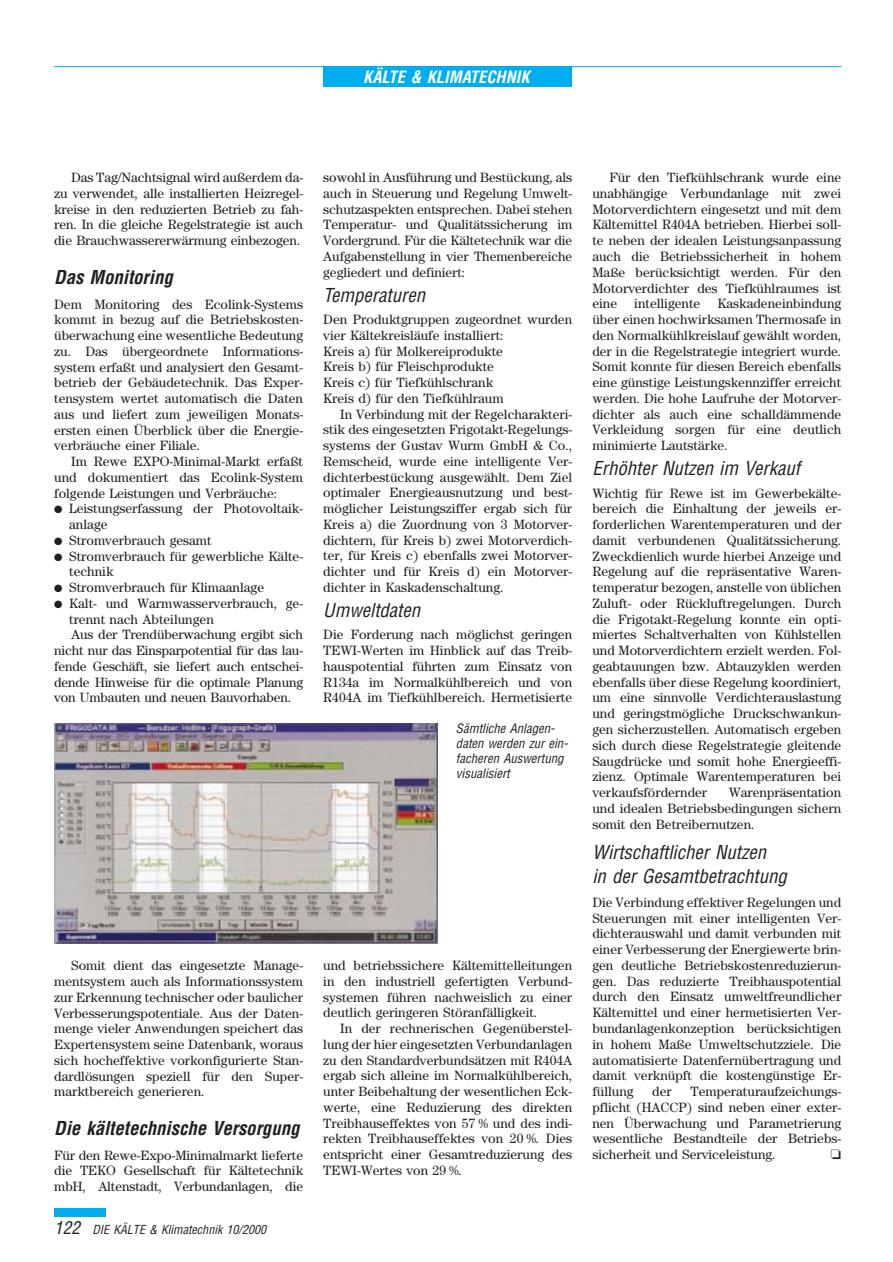
<style>
.page{position:relative;width:893px;height:1262px;background:#fff}
.page>*{position:absolute;margin:0;border:0;box-sizing:border-box;transform-origin:0 0}
.t1{font:italic condensed 18.75px/23.2px "Helvetica";color:#231f20}
.t2{font:italic 700 condensed 18.75px "Helvetica";color:#231f20}
.t3{font:italic 700 condensed 16.5px "Helvetica";color:#fff}
.t4{font:13.5px/15.8px "Century";color:#231f20;text-align:justify}
.t5{font:italic condensed 12.75px/15px "Helvetica";color:#231f20}
.t6{font:italic condensed 12.15px "Helvetica";color:#231f20}
.s1{font-size:17.25px}
</style>
<div class="page">
<div style="left:54px;top:1208px;width:51px;height:8px;background:#00aeef"></div>
<div style="left:323px;top:67px;width:249px;height:20px;background:#00aeef"></div>
<hr style="left:54px;top:66px;width:787px;height:1px;background:#00aeef">
<img style="left:54px;top:723px;width:383px;height:220px">
<p class="t3" style="left:363px;top:71px;width:168px">KÄLTE &amp; KLIMATECHNIK</p>
<p class="t4" style="left:54px;top:171px;width:250px;text-indent:17px">Das Tag/Nachtsignal wird außerdem da&shy;zu verwendet, alle installierten Heizregel&shy;kreise in den reduzierten Betrieb zu fah&shy;ren. In die gleiche Regelstrategie ist auch die Brauchwassererwärmung einbezogen.</p>
<h1 class="t2" style="left:54px;top:270px;width:124px">Das Monitoring</h1>
<p class="t4" style="left:54px;top:297px;width:250px">Dem Monitoring des Ecolink-Systems kommt in bezug auf die Betriebskosten&shy;überwachung eine wesentliche Bedeutung zu. Das übergeordnete Informations&shy;system erfaßt und analysiert den Gesamt&shy;betrieb der Gebäudetechnik. Das Exper&shy;tensystem wertet automatisch die Daten aus und liefert zum jeweiligen Monats&shy;ersten einen Überblick über die Energie&shy;verbräuche einer Filiale.</p>
<p class="t4" style="left:54px;top:455px;width:250px;text-indent:17px">Im Rewe EXPO-Minimal-Markt erfaßt und dokumentiert das Ecolink-System folgende Leistungen und Verbräuche:</p>
<p class="t4" style="left:69px;top:502px;width:235px;text-indent:-15px">● Leistungserfassung der Photovoltaik&shy;anlage</p>
<p class="t4" style="left:54px;top:533px;width:159px">● Stromverbrauch gesamt</p>
<p class="t4" style="left:69px;top:549px;width:235px;text-indent:-15px">● Stromverbrauch für gewerbliche Kälte&shy;technik</p>
<p class="t4" style="left:54px;top:581px;width:211px">● Stromverbrauch für Klimaanlage</p>
<p class="t4" style="left:54px;top:596px;width:250px">● Kalt- und Warmwasserverbrauch, ge-</p>
<p class="t4" style="left:69px;top:612px;width:146px">trennt nach Abteilungen</p>
<p class="t4" style="left:71px;top:628px;width:233px">Aus der Trendüberwachung ergibt sich</p>
<p class="t4" style="left:54px;top:644px;width:250px">nicht nur das Einsparpotential für das lau-</p>
<p class="t4" style="left:54px;top:659px;width:250px">fende Geschäft, sie liefert auch entschei-</p>
<p class="t4" style="left:54px;top:675px;width:250px">dende Hinweise für die optimale Planung</p>
<p class="t4" style="left:54px;top:691px;width:238px">von Umbauten und neuen Bauvorhaben.</p>
<p class="t4" style="left:54px;top:959px;width:250px;text-indent:17px">Somit dient das eingesetzte Manage&shy;mentsystem auch als Informationssystem zur Erkennung technischer oder baulicher Verbesserungspotentiale. Aus der Daten&shy;menge vieler Anwendungen speichert das Expertensystem seine Datenbank, woraus sich hocheffektive vorkonfigurierte Stan&shy;dardlösungen speziell für den Super&shy;marktbereich generieren.</p>
<h1 class="t2" style="left:54px;top:1121px;width:250px">Die kältetechnische Versorgung</h1>
<p class="t4" style="left:54px;top:1148px;width:250px">Für den Rewe-Expo-Minimalmarkt lieferte die TEKO Gesellschaft für Kältetechnik mbH, Altenstadt, Verbundanlagen, die</p>
<p class="t6" style="left:54px;top:1224px;width:216px"><span class="s1">122</span> DIE KÄLTE &amp; Klimatechnik 10/2000</p>
<p class="t4" style="left:323px;top:171px;width:250px">sowohl in Ausführung und Bestückung, als auch in Steuerung und Regelung Umwelt&shy;schutzaspekten entsprechen. Dabei stehen Temperatur- und Qualitätssicherung im Vordergrund. Für die Kältetechnik war die Aufgabenstellung in vier Themenbereiche gegliedert und definiert:</p>
<h1 class="t1" style="left:323px;top:285px;width:107px">Temperaturen</h1>
<p class="t4" style="left:323px;top:313px;width:250px;text-align:left">Den Produktgruppen zugeordnet wurden vier Kältekreisläufe installiert:<br>Kreis a) für Molkereiprodukte<br>Kreis b) für Fleischprodukte<br>Kreis c) für Tiefkühlschrank<br>Kreis d) für den Tiefkühlraum</p>
<p class="t4" style="left:323px;top:407px;width:250px;text-indent:17px">In Verbindung mit der Regelcharakteri&shy;stik des eingesetzten Frigotakt-Regelungs&shy;systems der Gustav Wurm GmbH &amp; Co., Remscheid, wurde eine intelligente Ver&shy;dichterbestückung ausgewählt. Dem Ziel optimaler Energieausnutzung und best&shy;möglicher Leistungsziffer ergab sich für Kreis a) die Zuordnung von 3 Motorver&shy;dichtern, für Kreis b) zwei Motorverdich&shy;ter, für Kreis c) ebenfalls zwei Motorver&shy;dichter und für Kreis d) ein Motorver&shy;dichter in Kaskadenschaltung.</p>
<h1 class="t1" style="left:323px;top:600px;width:102px">Umweltdaten</h1>
<p class="t4" style="left:323px;top:628px;width:250px">Die Forderung nach möglichst geringen TEWI-Werten im Hinblick auf das Treib&shy;hauspotential führten zum Einsatz von R134a im Normalkühlbereich und von R404A im Tiefkühlbereich. Hermetisierte</p>
<p class="t5" style="left:456px;top:721px;width:116px">Sämtliche Anlagen&shy;daten werden zur ein&shy;facheren Auswertung visualisiert</p>
<p class="t4" style="left:323px;top:958px;width:250px">und betriebssichere Kältemittelleitungen in den industriell gefertigten Verbund&shy;systemen führen nachweislich zu einer deutlich geringeren Störanfälligkeit.</p>
<p class="t4" style="left:323px;top:1021px;width:250px;text-indent:17px">In der rechnerischen Gegenüberstel&shy;lung der hier eingesetzten Verbundanlagen zu den Standardverbundsätzen mit R404A ergab sich alleine im Normalkühlbereich, unter Beibehaltung der wesentlichen Eck&shy;werte, eine Reduzierung des direkten Treibhauseffektes von 57 % und des indi&shy;rekten Treibhauseffektes von 20 %. Dies entspricht einer Gesamtreduzierung des TEWI-Wertes von 29 %.</p>
<p class="t4" style="left:592px;top:171px;width:250px;text-indent:17px">Für den Tiefkühlschrank wurde eine unabhängige Verbundanlage mit zwei Motorverdichtern eingesetzt und mit dem Kältemittel R404A betrieben. Hierbei soll&shy;te neben der idealen Leistungsanpassung auch die Betriebssicherheit in hohem Maße berücksichtigt werden. Für den Motorverdichter des Tiefkühlraumes ist eine</p>
<p class="t4" style="left:592px;top:297px;width:250px;text-indent:125px">Kaskadeneinbindung über einen hochwirksamen Thermosafe in den Normalkühlkreislauf gewählt worden, der in die Regelstrategie integriert wurde.<br>Somit konnte für diesen Bereich ebenfalls eine günstige Leistungskennziffer erreicht werden. Die hohe Laufruhe der Motorver&shy;dichter als auch eine schalldämmende Verkleidung sorgen für eine deutlich minimierte Lautstärke.</p>
<h1 class="t1" style="left:592px;top:458px;width:213px">Erhöhter Nutzen im Verkauf</h1>
<p class="t4" style="left:592px;top:486px;width:250px">Wichtig für Rewe ist im Gewerbekälte&shy;bereich die Einhaltung der jeweils er&shy;forderlichen Warentemperaturen und der damit verbundenen Qualitätssicherung.<br>Zweckdienlich wurde hierbei Anzeige und Regelung auf die repräsentative Waren&shy;temperatur bezogen, anstelle von üblichen Zuluft- oder Rückluftregelungen. Durch die Frigotakt-Regelung konnte ein opti&shy;miertes Schaltverhalten von Kühlstellen und Motorverdichtern erzielt werden. Fol&shy;geabtauungen bzw. Abtauzyklen werden ebenfalls über diese Regelung koordiniert, um eine sinnvolle Verdichterauslastung und geringstmögliche Druckschwankun&shy;gen sicherzustellen. Automatisch ergeben sich durch diese Regelstrategie gleitende Saugdrücke und somit hohe Energieeffi&shy;zienz. Optimale Warentemperaturen bei verkaufsfördernder</p>
<p class="t4" style="left:634px;top:297px;width:68px">intelligente</p>
<p class="t4" style="left:592px;top:785px;width:250px;text-indent:136px">Warenpräsentation und idealen Betriebsbedingungen sichern somit den Betreibernutzen.</p>
<h1 class="t1" style="left:592px;top:842px;width:200px">Wirtschaftlicher Nutzen in der Gesamtbetrachtung</h1>
<p class="t4" style="left:592px;top:895px;width:250px">Die Verbindung effektiver Regelungen und Steuerungen mit einer intelligenten Ver&shy;dichterauswahl und damit verbunden mit einer Verbesserung der Energiewerte brin&shy;gen deutliche Betriebskostenreduzierun&shy;gen. Das reduzierte Treibhauspotential durch den Einsatz umweltfreundlicher Kältemittel und einer hermetisierten Ver&shy;bundanlagenkonzeption berücksichtigen in hohem Maße Umweltschutzziele. Die automatisierte Datenfernübertragung und damit verknüpft die kostengünstige Er&shy;füllung</p>
<p class="t4" style="left:592px;top:1084px;width:250px;text-indent:98px">Temperaturaufzeichungs&shy;pflicht (HACCP) sind neben einer exter&shy;nen Überwachung und Parametrierung wesentliche Bestandteile der Betriebs&shy;sicherheit und Serviceleistung.</p>
<p class="t4" style="left:652px;top:1084px;width:21px">der</p>
</div>
